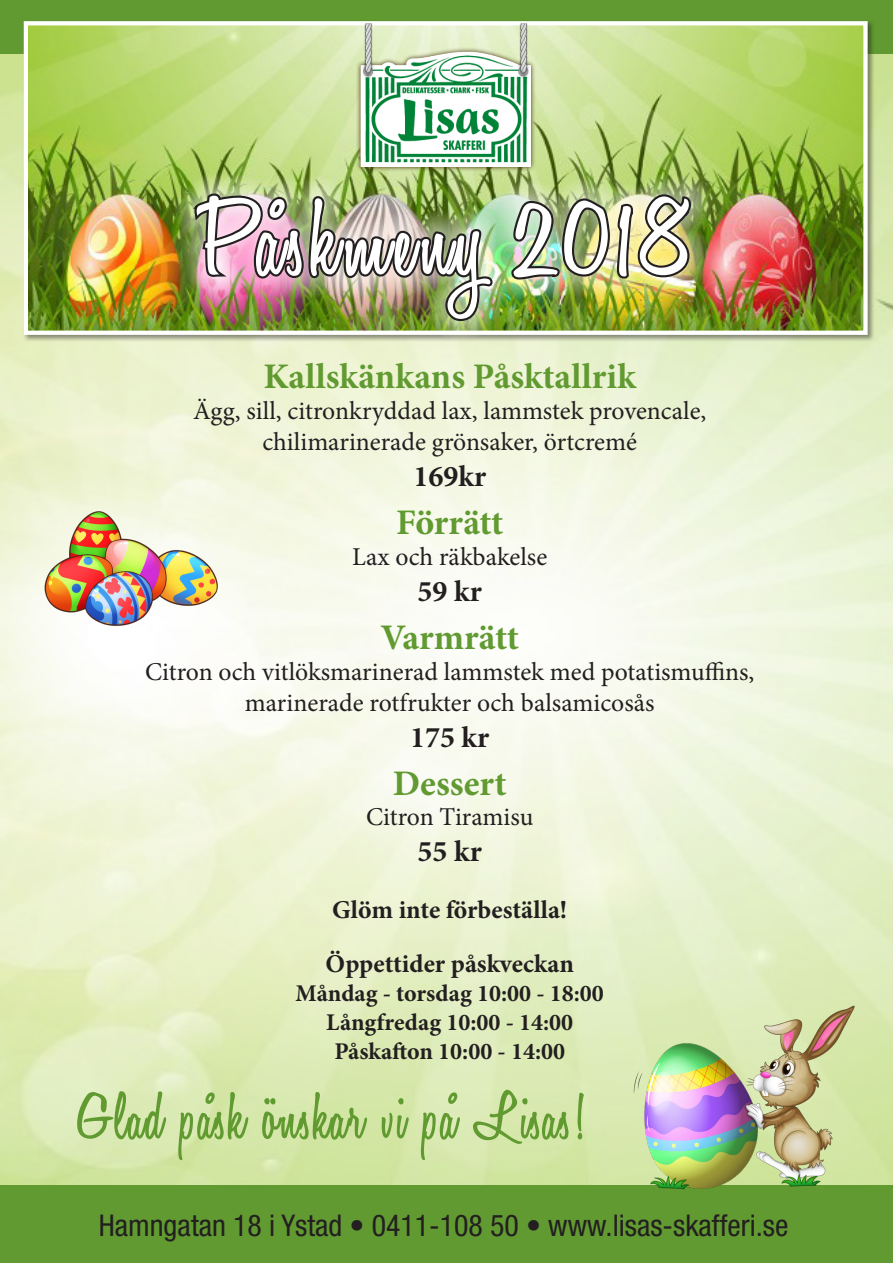
<style>
.page{position:relative;width:893px;height:1263px;background:#fff}
.page>*{position:absolute;margin:0;border:0;box-sizing:border-box;transform-origin:0 0}
.t1{font:600 113.4px "Honey Script";letter-spacing:.05em;color:#fff}
.t2{font:600 69.3px "Honey Script";letter-spacing:.03em;color:#619a31}
.t3{font:700 36px "Minion Pro";color:#619a31}
.t4{font:condensed 30px "Helvetica Neue";color:#231f20}
.t5{font:700 30px "Minion Pro";color:#231f20}
.t6{font:25.65px "Minion Pro";color:#231f20}
.t7{font:700 25.65px "Minion Pro";color:#231f20}
.t8{font:700 24px "Minion Pro";color:#231f20}
</style>
<div class="page">
<img style="left:0;top:54px;width:893px;height:1132px">
<div style="left:0;top:1186px;width:893px;height:77px;background:#619a31"></div>
<div style="left:0;top:0;width:893px;height:54px;background:#619a31"></div>
<div style="left:22px;top:19px;width:853px;height:323px;background:#231f20;opacity:.5"></div>
<img style="left:29px;top:26px;width:834px;height:304px">
<div style="left:24px;top:21px;width:844px;height:314px;border:4px solid #fff"></div>
<img style="left:173px;top:172px;width:539px;height:170px">
<img style="left:190px;top:191px;width:305px;height:135px">
<img style="left:509px;top:174px;width:185px;height:113px">
<img style="left:356px;top:23px;width:180px;height:149px">
<img style="left:36px;top:504px;width:187px;height:127px">
<img style="left:624px;top:994px;width:240px;height:196px">
<p class="t1" style="left:198px;top:170px;width:497px">Påskmeny 2018</p>
<p class="t3" style="left:264px;top:352px;width:374px">Kallskänkans Påsktallrik</p>
<p class="t6" style="left:193px;top:394px;width:515px">Ägg, sill, citronkryddad lax, lammstek provencale,</p>
<p class="t6" style="left:262px;top:425px;width:376px">chilimarinerade grönsaker, örtcremé</p>
<p class="t5" style="left:413px;top:455px;width:74px">169kr</p>
<p class="t3" style="left:396px;top:497px;width:109px">Förrätt</p>
<p class="t6" style="left:352px;top:540px;width:197px">Lax och räkbakelse</p>
<p class="t5" style="left:418px;top:570px;width:66px">59 kr</p>
<p class="t3" style="left:380px;top:612px;width:140px">Varmrätt</p>
<p class="t6" style="left:145px;top:654px;width:611px">Citron och vitlöksmarinerad lammstek med potatismuffins,</p>
<p class="t6" style="left:245px;top:685px;width:411px">marinerade rotfrukter och balsamicosås</p>
<p class="t5" style="left:410px;top:716px;width:81px">175 kr</p>
<p class="t3" style="left:393px;top:758px;width:115px">Dessert</p>
<p class="t6" style="left:366px;top:800px;width:169px">Citron Tiramisu</p>
<p class="t5" style="left:418px;top:831px;width:66px">55 kr</p>
<p class="t7" style="left:332px;top:892px;width:237px">Glöm inte förbeställa!</p>
<p class="t7" style="left:326px;top:946px;width:250px">Öppettider påskveckan</p>
<p class="t8" style="left:296px;top:977px;width:310px">Måndag - torsdag 10:00 - 18:00</p>
<p class="t8" style="left:326px;top:1005px;width:248px">Långfredag 10:00 - 14:00</p>
<p class="t8" style="left:334px;top:1034px;width:232px">Påskafton 10:00 - 14:00</p>
<p class="t2" style="left:77px;top:1075px;width:508px">Glad påsk önskar vi på Lisas!</p>
<p class="t4" style="left:99px;top:1208px;width:691px">Hamngatan 18 i Ystad • 0411-108 50 • www.lisas-skafferi.se</p>
</div>
